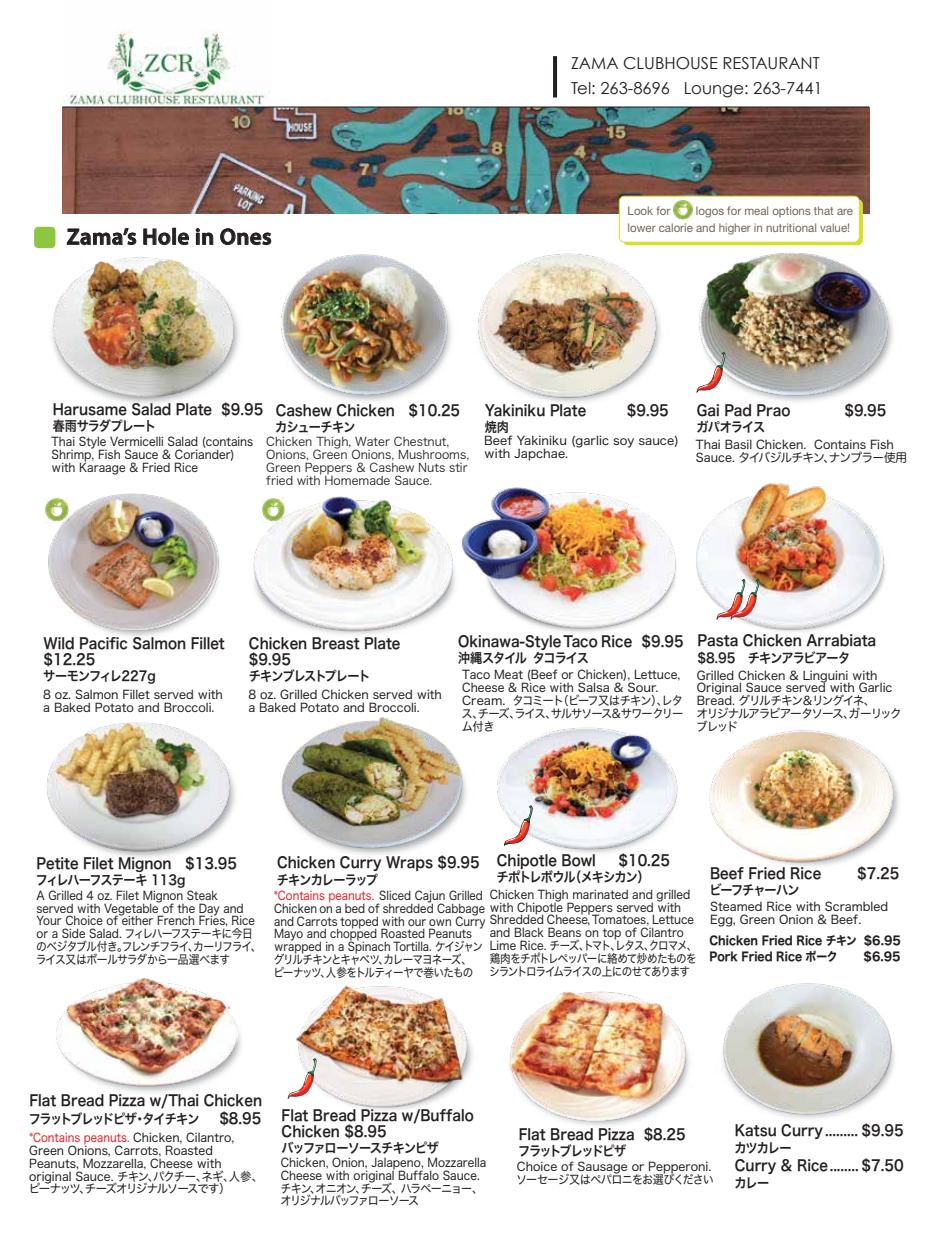
<style>
.page{position:relative;width:936px;height:1234px;background:#fff}
.page>*{position:absolute;margin:0;border:0;box-sizing:border-box;transform-origin:0 0}
.t1{font:600 22.65px "Myriad Pro";letter-spacing:.02em;color:#231f20}
.t2{font:16.5px/25.5px "Century Gothic";color:#231f20}
.t3{font:15px/16.5px "Hiragino Sans W6";color:#231f20;scale:.9 1}
.t4{font:15px "Hiragino Sans W6";color:#231f20;scale:.91 1}
.t5{font:13.5px "Hiragino Sans W6";letter-spacing:-.08em;color:#231f20;scale:.9 1}
.t6{font:13.5px "Hiragino Sans W6";letter-spacing:-.11em;color:#231f20;scale:.9 1}
.t7{font:13.5px "Hiragino Sans W6";letter-spacing:-.055em;color:#231f20;scale:.9 1}
.t8{font:13.5px "Hiragino Sans W6";letter-spacing:-.08em;color:#231f20;scale:.91 1}
.t9{font:13.5px "Hiragino Sans W6";letter-spacing:-.04em;color:#231f20;scale:.9 1}
.t10{font:13.5px "Hiragino Sans W6";letter-spacing:-.13em;color:#231f20;scale:.9 1}
.t11{font:12px/12.8px "Hiragino Sans W4";color:#231f20}
.t12{font:12px/12.8px "Hiragino Sans W4";color:#231f20;scale:.88 1}
.t13{font:12px/12.8px "Hiragino Sans W4";color:#231f20;scale:.92 1}
.t14{font:12px/12.8px "Hiragino Sans W4";color:#231f20;scale:.9 1}
.t15{font:12px/12.8px "Hiragino Sans W4";color:#231f20;scale:.95 1}
.t16{font:12px/12.8px "Hiragino Sans W3";color:#231f20}
.t17{font:12px/12.8px "Hiragino Sans W4";letter-spacing:-.055em;color:#231f20;scale:.91 1}
.t18{font:12px/16.5px "Helvetica Neue LT Std";color:#726658;text-align:right;scale:.96 1}
.t19{font:12px/16.5px "Hiragino Sans W7";color:#231f20;scale:.9 1}
.t20{font:12px "Hiragino Sans W4";color:#231f20;scale:.91 1}
.t21{font:12px "Hira Maru Pro W4";letter-spacing:-.06em;color:#231f20}
.t22{font:12px "Hiragino Sans W7";color:#231f20;scale:.95 1}
.s1{font-family:"Hiragino Sans W4"}
.s2{color:#ed1d24}
</style>
<div class="page">
<img style="left:726px;top:483px;width:160px;height:149px">
<img style="left:551px;top:508px;width:175px;height:125px">
<img style="left:506px;top:487px;width:172px;height:142px">
<img style="left:47px;top:493px;width:156px;height:139px">
<img style="left:63px;top:30px;width:207px;height:77px">
<img style="left:63px;top:108px;width:806px;height:105px">
<hr style="left:62px;top:107px;width:807px;height:1px;background:#1a1617">
<hr style="left:553px;top:56px;width:4px;height:41px;background:#231f20">
<img style="left:45px;top:497px;width:25px;height:25px">
<img style="left:46px;top:722px;width:186px;height:131px">
<img style="left:115px;top:1030px;width:126px;height:63px">
<img style="left:56px;top:978px;width:182px;height:110px">
<img style="left:233px;top:212px;width:195px;height:190px">
<img style="left:290px;top:251px;width:138px;height:146px">
<img style="left:203px;top:489px;width:303px;height:146px">
<img style="left:252px;top:493px;width:202px;height:139px">
<img style="left:710px;top:212px;width:183px;height:190px">
<img style="left:710px;top:249px;width:180px;height:149px">
<img style="left:278px;top:717px;width:182px;height:134px">
<img style="left:739px;top:983px;width:154px;height:134px">
<img style="left:460px;top:768px;width:152px;height:86px">
<img style="left:493px;top:727px;width:174px;height:125px">
<img style="left:667px;top:763px;width:232px;height:104px">
<img style="left:707px;top:730px;width:187px;height:135px">
<img style="left:576px;top:1011px;width:163px;height:115px">
<img style="left:523px;top:991px;width:165px;height:132px">
<svg style="left:710px;top:352px;width:15px;height:40px"></svg>
<svg style="left:504px;top:805px;width:29px;height:40px"></svg>
<img style="left:287px;top:1023px;width:236px;height:88px">
<img style="left:294px;top:985px;width:176px;height:122px">
<img style="left:34px;top:215px;width:256px;height:187px">
<img style="left:40px;top:248px;width:208px;height:156px">
<img style="left:428px;top:209px;width:282px;height:194px">
<img style="left:471px;top:249px;width:189px;height:153px">
<div style="left:622px;top:199px;width:240px;height:46px;background:#d7df23;border-radius:5px"></div>
<div style="left:619px;top:196px;width:240px;height:46px;background:#fff;border-radius:5px"></div>
<div style="left:619px;top:196px;width:240px;height:46px;border:1px solid #d7df23;border-radius:5px"></div>
<img style="left:672px;top:199px;width:22px;height:21px">
<svg style="left:288px;top:1057px;width:28px;height:41px"></svg>
<div style="left:34px;top:227px;width:21px;height:21px;background:#8dc63f;border-radius:4px"></div>
<svg style="left:716px;top:578px;width:43px;height:41px"></svg>
<h1 class="t1" style="left:67px;top:222px;width:206px">Zama’s Hole in Ones</h1>
<h2 class="t2" style="left:571px;top:50px;width:253px">ZAMA CLUBHOUSE RESTAURANT<br>Tel: 263-8696 Lounge: 263-7441</h2>
<p class="t18" style="left:627px;top:202px;width:236px">logos for meal options that are<br>lower calorie and higher in nutritional value!</p>
<p class="t18" style="left:627px;top:202px;width:46px">Look for</p>
<p class="t3" style="left:53px;top:400px;width:235px">Harusame Salad Plate $9.95</p>
<p class="t5" style="left:53px;top:413px;width:117px">春雨サラダプレート</p>
<p class="t3" style="left:276px;top:401px;width:206px">Cashew Chicken $10.25</p>
<p class="t5" style="left:275px;top:415px;width:91px">カシューチキン</p>
<p class="t3" style="left:485px;top:401px;width:114px">Yakiniku Plate</p>
<p class="t3" style="left:626px;top:401px;width:48px">$9.95</p>
<p class="t5" style="left:485px;top:415px;width:28px">焼肉</p>
<p class="t13" style="left:52px;top:434px;width:221px">Thai Style Vermicelli Salad (contains<br>Shrimp, Fish Sauce &amp; Coriander) with Karaage &amp; Fried Rice</p>
<p class="t11" style="left:484px;top:433px;width:196px">Beef Yakiniku (garlic soy sauce) with Japchae.</p>
<p class="t16" style="left:266px;top:434px;width:204px">Chicken Thigh, Water Chestnut,<br>Onions, Green Onions, Mushrooms,<br>Green Peppers &amp; Cashew Nuts stir fried with Homemade Sauce.</p>
<p class="t3" style="left:697px;top:401px;width:105px">Gai Pad Prao</p>
<p class="t3" style="left:844px;top:401px;width:48px">$9.95</p>
<p class="t5" style="left:696px;top:415px;width:78px">ガパオライス</p>
<p class="t11" style="left:696px;top:437px;width:199px">Thai Basil Chicken. Contains Fish</p>
<p class="t21" style="left:696px;top:447px;width:213px"><span class="s1">Sauce.</span> タイバジルチキン、ナンプラー使用</p>
<p class="t3" style="left:44px;top:634px;width:203px">Wild Pacific Salmon Fillet $12.25</p>
<p class="t9" style="left:43px;top:663px;width:126px">サーモンフィレ227g</p>
<p class="t11" style="left:43px;top:687px;width:181px">8 oz. Salmon Fillet served with a Baked Potato and Broccoli.</p>
<p class="t3" style="left:249px;top:634px;width:170px">Chicken Breast Plate $9.95</p>
<p class="t5" style="left:249px;top:663px;width:137px">チキンブレストプレート</p>
<p class="t11" style="left:248px;top:687px;width:195px">8 oz. Grilled Chicken served with a Baked Potato and Broccoli.</p>
<p class="t3" style="left:458px;top:632px;width:252px">Okinawa-Style Taco Rice $9.95</p>
<p class="t5" style="left:458px;top:645px;width:147px">沖縄スタイルタコライス</p>
<p class="t11" style="left:461px;top:667px;width:223px">Taco Meat (Beef or Chicken), Lettuce,<br>Cheese &amp; Rice with Salsa &amp; Sour.<br>Cream. タコミート（ビーフ又はチキン）、レタス、チーズ、ライス、サルサソース&amp;サワークリーム付き</p>
<p class="t4" style="left:697px;top:627px;width:198px">Pasta Chicken Arrabiata</p>
<p class="t8" style="left:697px;top:645px;width:169px">$8.95 チキンアラビアータ</p>
<p class="t11" style="left:696px;top:667px;width:207px">Grilled Chicken &amp; Linguini with<br>Original Sauce served with Garlic<br>Bread. グリルチキン＆リングイネ、<br>オリジナルアラビアータソース、ガーリックブレッド</p>
<p class="t3" style="left:36px;top:854px;width:224px">Petite Filet Mignon $13.95</p>
<p class="t7" style="left:36px;top:867px;width:168px">フィレハーフステーキ 113g</p>
<p class="t14" style="left:36px;top:888px;width:252px">A Grilled 4 oz. Filet Mignon Steak<br>served with Vegetable of the Day and<br>Your Choice of either French Fries, Rice or a Side Salad. フィレハーフステーキに今日のベジタブル付き。フレンチフライ、カーリフライ、ライス又はボールサラダから一品選べます</p>
<p class="t3" style="left:277px;top:853px;width:227px">Chicken Curry Wraps $9.95</p>
<p class="t5" style="left:277px;top:867px;width:114px">チキンカレーラップ</p>
<p class="t3" style="left:497px;top:851px;width:112px">Chipotle Bowl</p>
<p class="t3" style="left:618px;top:851px;width:59px">$10.25</p>
<p class="t5" style="left:496px;top:864px;width:171px">チポトレボウル（メキシカン）</p>
<p class="t20" style="left:490px;top:883px;width:222px">Chicken Thigh marinated and grilled</p>
<p class="t17" style="left:489px;top:925px;width:230px">and Black Beans on top of Cilantro<br>Lime Rice. チーズ、トマト、レタス、クロマメ、鶏肉をチポトレペッパーに絡めて炒めたものをシラントロライムライスの上にのせてあります</p>
<p class="t12" style="left:274px;top:888px;width:479px"><span class="s2">*Contains peanuts.</span> Sliced Cajun Grilled<br>Chicken on a bed of shredded Cabbage with Chipotle Peppers served with and Carrots topped with our own Curry Shredded Cheese, Tomatoes, Lettuce</p>
<p class="t12" style="left:273px;top:926px;width:240px">Mayo and chopped Roasted Peanuts wrapped in a Spinach Tortilla. ケイジャングリルチキンとキャベツ、カレーマヨネーズ、ピーナッツ、人参をトルティーヤで巻いたもの</p>
<p class="t3" style="left:710px;top:864px;width:125px">Beef Fried Rice</p>
<p class="t3" style="left:857px;top:864px;width:48px">$7.25</p>
<p class="t5" style="left:709px;top:877px;width:102px">ビーフチャーハン</p>
<p class="t11" style="left:710px;top:899px;width:179px">Steamed Rice with Scrambled<br>Egg, Green Onion &amp; Beef.</p>
<p class="t19" style="left:709px;top:932px;width:214px">Chicken Fried Rice チキン $6.95<br>Pork Fried Rice ポーク</p>
<p class="t22" style="left:863px;top:947px;width:41px">$6.95</p>
<p class="t3" style="left:30px;top:1091px;width:260px">Flat Bread Pizza w/Thai Chicken</p>
<p class="t6" style="left:29px;top:1106px;width:191px">フラットブレッドピザ・タイチキン</p>
<p class="t3" style="left:219px;top:1109px;width:48px">$8.95</p>
<p class="t15" style="left:29px;top:1130px;width:248px"><span class="s2">*Contains peanuts.</span> Chicken, Cilantro,<br>Green Onions, Carrots, Roasted<br>Peanuts, Mozzarella, Cheese with original Sauce. チキン、パクチー、ネギ、人参、ピーナッツ、チーズオリジナルソースです）</p>
<p class="t3" style="left:281px;top:1105px;width:215px">Flat Bread Pizza w/Buffalo<br>Chicken $8.95</p>
<p class="t5" style="left:281px;top:1135px;width:176px">バッファローソースチキンピザ</p>
<p class="t13" style="left:280px;top:1155px;width:225px">Chicken, Onion, Jalapeno, Mozzarella<br>Cheese with original Buffalo Sauce.チキン、オニオン、チーズ、ハラペーニョー、オリジナルバッファローソース</p>
<p class="t3" style="left:519px;top:1124px;width:187px">Flat Bread Pizza $8.25</p>
<p class="t10" style="left:518px;top:1138px;width:122px">フラットブレッドピザ</p>
<p class="t11" style="left:516px;top:1159px;width:199px">Choice of Sausage or Pepperoni.ソーセージ又はペパロニをお選びください</p>
<p class="t3" style="left:734px;top:1121px;width:189px">Katsu Curry ......... $9.95</p>
<p class="t5" style="left:734px;top:1134px;width:65px">カツカレー</p>
<p class="t3" style="left:734px;top:1156px;width:189px">Curry &amp; Rice........ $7.50</p>
<p class="t5" style="left:734px;top:1170px;width:40px">カレー</p>
</div>
